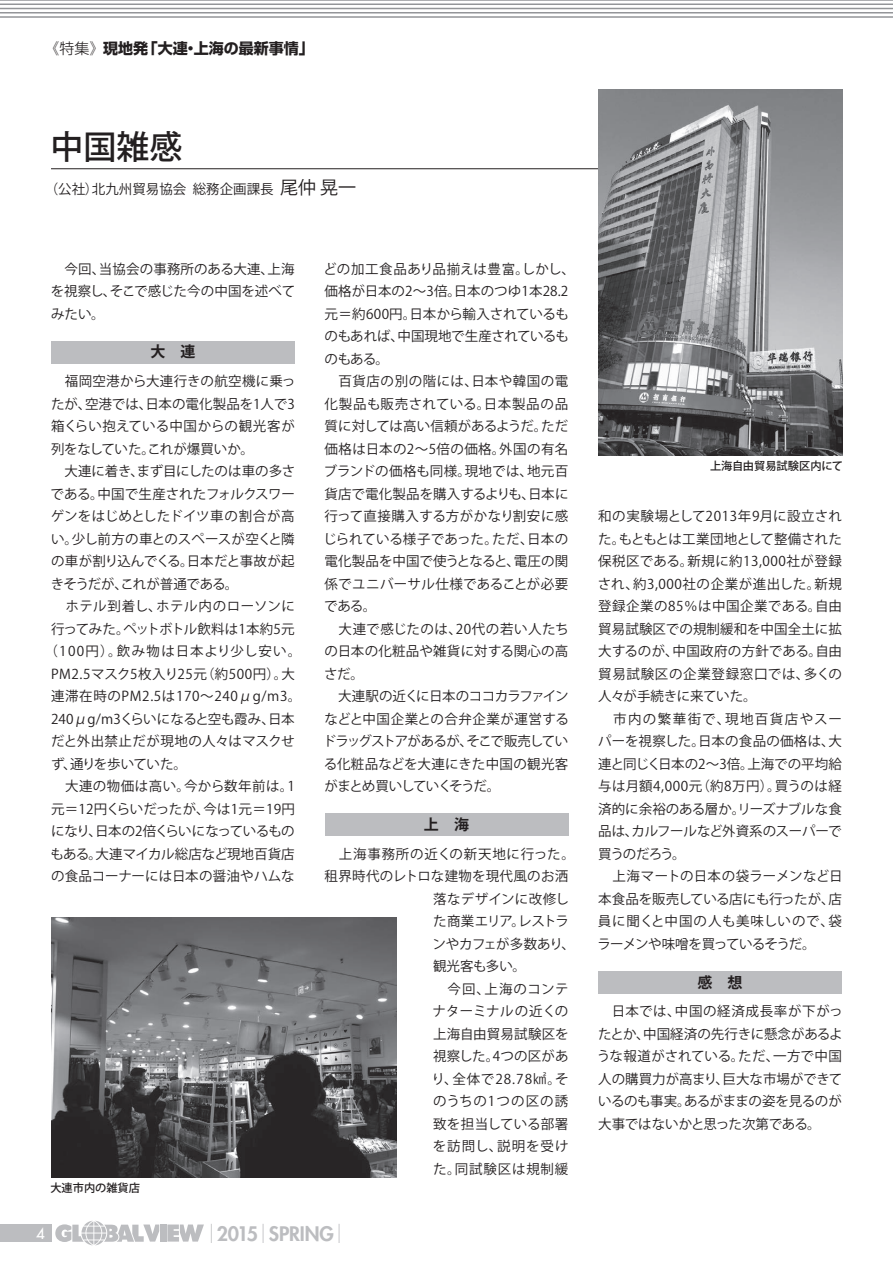
<style>
.page{position:relative;width:893px;height:1263px;background:#fff}
.page>*{position:absolute;margin:0;border:0;box-sizing:border-box;transform-origin:0 0}
.t1{font:500 33px "Koz Go Pr 6 N";color:#231f20}
.t2{font:800 19.5px "Futura";letter-spacing:-.01em;color:#bcbdc0}
.t3{font:700 15px "Shin Go Pr 6 N";color:#231f20}
.t4{font:700 15px "Koz Go Pr 6 N";color:#231f20}
.t5{font:15px "Futura";color:#fff}
.t6{font:13.5px/22.5px "Koz Go Pr 6 N";letter-spacing:.005em;color:#231f20;text-align:justify}
.t7{font:13.5px "Koz Go Pr 6 N";letter-spacing:.04em;color:#231f20}
.t8{font:13.5px "Koz Go Pr 6 N";letter-spacing:-.025em;color:#231f20}
.t9{font:13.5px "Koz Go Pr 6 N";letter-spacing:.035em;color:#231f20}
.t10{font:13.5px "Koz Go Pr 6 N";letter-spacing:.025em;color:#231f20}
.t11{font:13.5px "Koz Go Pr 6 N";letter-spacing:.08em;color:#231f20}
.t12{font:13.5px "Koz Go Pr 6 N";letter-spacing:.055em;color:#231f20}
.t13{font:13.5px "Koz Go Pr 6 N";letter-spacing:.045em;color:#231f20}
.t14{font:13.5px "Koz Go Pr 6 N";letter-spacing:-.015em;color:#231f20}
.t15{font:13.5px "Koz Go Pr 6 N";letter-spacing:-.04em;color:#231f20}
.t16{font:13.5px "Koz Go Pr 6 N";letter-spacing:-.045em;color:#231f20}
.t17{font:13.5px "Koz Go Pr 6 N";letter-spacing:-.03em;color:#231f20}
.t18{font:13.5px "Koz Go Pr 6 N";letter-spacing:.06em;color:#231f20}
.t19{font:13.5px "Koz Go Pr 6 N";letter-spacing:.065em;color:#231f20}
.t20{font:500 11.25px "Koz Go Pr 6 N";color:#231f20}
.s1{font-weight:300}
.s2{font-size:18px}
.s3{font-family:"Koz Go Pr 6 N";font-weight:400}
</style>
<div class="page">
<hr style="left:0;top:0;width:893px;height:1px;background:#939598">
<hr style="left:0;top:4px;width:893px;height:1px;background:#939598">
<hr style="left:0;top:8px;width:893px;height:1px;background:#939598">
<hr style="left:0;top:12px;width:893px;height:2px;background:#939598">
<hr style="left:0;top:16px;width:893px;height:2px;background:#939598">
<div style="left:51px;top:341px;width:244px;height:23px;background:#bcbdc0"></div>
<div style="left:325px;top:813px;width:243px;height:23px;background:#bcbdc0"></div>
<div style="left:599px;top:971px;width:243px;height:23px;background:#bcbdc0"></div>
<div style="left:0;top:1224px;width:51px;height:18px;background:#bcbdc0"></div>
<div style="left:160px;top:1224px;width:6px;height:17px;background:#bcbdc0"></div>
<svg style="left:167px;top:1224px;width:37px;height:17px"></svg>
<svg style="left:55px;top:1221px;width:104px;height:24px"></svg>
<hr style="left:51px;top:168px;width:791px;height:1px;background:#231f20">
<img style="left:599px;top:90px;width:243px;height:365px">
<img style="left:51px;top:917px;width:346px;height:260px">
<p class="t3" style="left:45px;top:37px;width:271px"><span class="s1">《特集》</span>現地発「大連・上海の最新事情」</p>
<h1 class="t1" style="left:50px;top:128px;width:133px">中国雑感</h1>
<p class="t6" style="left:45px;top:178px;width:313px">（公社）北九州貿易協会 総務企画課長 <span class="s2">尾仲 晃一</span></p>
<p class="t6" style="left:51px;top:258px;width:246px">　今回、当協会の事務所のある大連、上海を視察し、そこで感じた今の中国を述べてみたい。</p>
<p class="t4" style="left:150px;top:343px;width:47px">大　連</p>
<p class="t10" style="left:51px;top:374px;width:246px">　福岡空港から大連行きの航空機に乗っ</p>
<p class="t6" style="left:51px;top:393px;width:245px">たが、空港では、日本の電化製品を1人で3</p>
<p class="t6" style="left:51px;top:415px;width:245px">箱くらい抱えている中国からの観光客が</p>
<p class="t6" style="left:51px;top:438px;width:205px">列をなしていた。これが爆買いか。</p>
<p class="t6" style="left:51px;top:460px;width:246px">　大連に着き、まず目にしたのは車の多さ</p>
<p class="t8" style="left:51px;top:486px;width:246px">である。中国で生産されたフォルクスワー</p>
<p class="t6" style="left:51px;top:505px;width:246px">ゲンをはじめとしたドイツ車の割合が高</p>
<p class="t8" style="left:51px;top:531px;width:245px">い。少し前方の車とのスペースが空くと隣</p>
<p class="t6" style="left:51px;top:550px;width:245px">の車が割り込んでくる。日本だと事故が起</p>
<p class="t17" style="left:51px;top:576px;width:189px">きそうだが、これが普通である。</p>
<p class="t7" style="left:51px;top:599px;width:245px">　ホテル到着し、ホテル内のローソンに</p>
<p class="t6" style="left:51px;top:618px;width:245px">行ってみた。ペットボトル飲料は1本約5元</p>
<p class="t11" style="left:45px;top:644px;width:258px">（100円）。飲み物は日本より少し安い。</p>
<p class="t7" style="left:51px;top:666px;width:245px">PM2.5マスク5枚入り25元（約500円）。大</p>
<p class="t13" style="left:51px;top:689px;width:252px">連滞在時のPM2.5は170～240μg/m3。</p>
<p class="t14" style="left:51px;top:711px;width:245px">240μg/m3くらいになると空も霞み、日本</p>
<p class="t9" style="left:51px;top:734px;width:245px">だと外出禁止だが現地の人々はマスクせ</p>
<p class="t15" style="left:51px;top:756px;width:137px">ず、通りを歩いていた。</p>
<p class="t9" style="left:51px;top:779px;width:245px">　大連の物価は高い。今から数年前は。1</p>
<p class="t6" style="left:51px;top:798px;width:245px">元＝12円くらいだったが、今は1元＝19円</p>
<p class="t16" style="left:51px;top:824px;width:245px">になり、日本の2倍くらいになっているもの</p>
<p class="t6" style="left:51px;top:843px;width:246px">もある。大連マイカル総店など現地百貨店</p>
<p class="t6" style="left:51px;top:865px;width:245px">の食品コーナーには日本の醤油やハムな</p>
<p class="t20" style="left:50px;top:1182px;width:91px">大連市内の雑貨店</p>
<p class="t6" style="left:323px;top:258px;width:253px;text-align:left">どの加工食品あり品揃えは豊富。しかし、価格が日本の2～3倍。日本のつゆ1本28.2元＝約600円。日本から輸入されているものもあれば、中国現地で生産されているものもある。<br>　百貨店の別の階には、日本や韓国の電化製品も販売されている。日本製品の品質に対しては高い信頼があるようだ。ただ価格は日本の2～5倍の価格。外国の有名ブランドの価格も同様。現地では、地元百貨店で電化製品を購入するよりも、日本に行って直接購入する方がかなり割安に感じられている様子であった。ただ、日本の電化製品を中国で使うとなると、電圧の関係でユニバーサル仕様であることが必要である。<br>　大連で感じたのは、20代の若い人たちの日本の化粧品や雑貨に対する関心の高さだ。<br>　大連駅の近くに日本のココカラファインなどと中国企業との合弁企業が運営するドラッグストアがあるが、そこで販売している化粧品などを大連にきた中国の観光客がまとめ買いしていくそうだ。</p>
<p class="t4" style="left:424px;top:816px;width:46px">上　海</p>
<p class="t12" style="left:325px;top:846px;width:252px">　上海事務所の近くの新天地に行った。</p>
<p class="t10" style="left:325px;top:869px;width:245px">租界時代のレトロな建物を現代風のお洒</p>
<p class="t6" style="left:433px;top:888px;width:137px">落なデザインに改修し</p>
<p class="t15" style="left:433px;top:914px;width:137px">た商業エリア。レストラ</p>
<p class="t6" style="left:432px;top:933px;width:144px">ンやカフェが多数あり、</p>
<p class="t6" style="left:433px;top:955px;width:95px">観光客も多い。</p>
<p class="t18" style="left:433px;top:981px;width:137px">　今回、上海のコンテ</p>
<p class="t6" style="left:433px;top:1000px;width:137px">ナターミナルの近くの</p>
<p class="t6" style="left:433px;top:1023px;width:137px">上海自由貿易試験区を</p>
<p class="t6" style="left:433px;top:1045px;width:137px">視察した。4つの区があ</p>
<p class="t6" style="left:432px;top:1068px;width:139px">り、全体で28.78㎢。そ</p>
<p class="t11" style="left:433px;top:1094px;width:137px">のうちの1つの区の誘</p>
<p class="t6" style="left:433px;top:1113px;width:137px">致を担当している部署</p>
<p class="t19" style="left:433px;top:1139px;width:137px">を訪問し、説明を受け</p>
<p class="t12" style="left:433px;top:1161px;width:137px">た。同試験区は規制緩</p>
<p class="t5" style="left:36px;top:1223px;width:10px">4</p>
<h2 class="t2" style="left:201px;top:1220px;width:149px"><span class="s3">｜</span>2015<span class="s3">｜</span>SPRING<span class="s3">｜</span></h2>
<p class="t20" style="left:710px;top:460px;width:134px">上海自由貿易試験区内にて</p>
<p class="t6" style="left:597px;top:505px;width:246px;text-align:left">和の実験場として2013年9月に設立された。もともとは工業団地として整備された保税区である。新規に約13,000社が登録され、約3,000社の企業が進出した。新規登録企業の85％は中国企業である。自由貿易試験区での規制緩和を中国全土に拡大するのが、中国政府の方針である。自由貿易試験区の企業登録窓口では、多くの人々が手続きに来ていた。<br>　市内の繁華街で、現地百貨店やスーパーを視察した。日本の食品の価格は、大連と同じく日本の2～3倍。上海での平均給与は月額4,000元（約8万円）。買うのは経済的に余裕のある層か。リーズナブルな食品は、カルフールなど外資系のスーパーで買うのだろう。<br>　上海マートの日本の袋ラーメンなど日本食品を販売している店にも行ったが、店員に聞くと中国の人も美味しいので、袋ラーメンや味噌を買っているそうだ。</p>
<p class="t4" style="left:698px;top:973px;width:46px">感　想</p>
<p class="t6" style="left:597px;top:1000px;width:247px">　日本では、中国の経済成長率が下がったとか、中国経済の先行きに懸念があるような報道がされている。ただ、一方で中国人の購買力が高まり、巨大な市場ができているのも事実。あるがままの姿を見るのが大事ではないかと思った次第である。</p>
</div>
